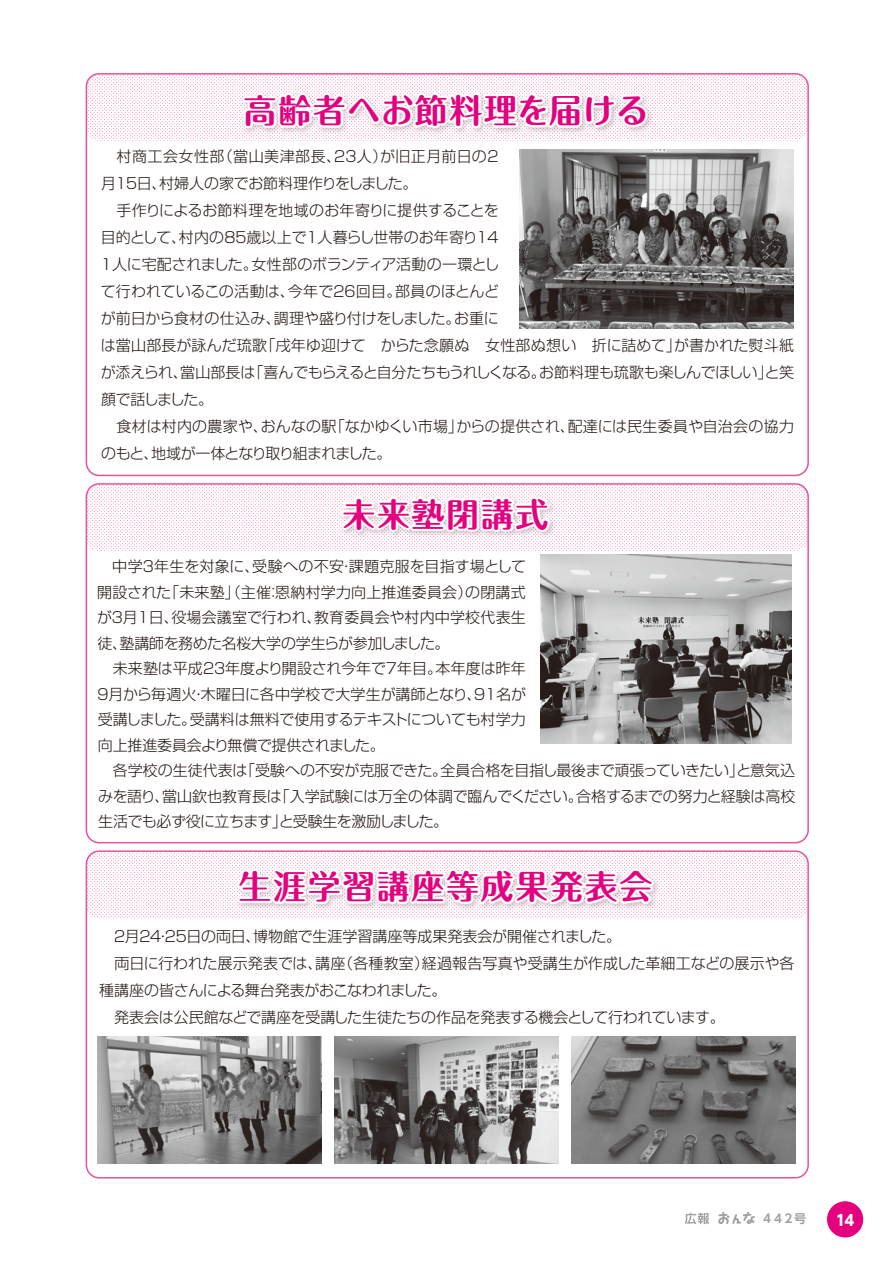
<style>
.page{position:relative;width:893px;height:1263px;background:#fff}
.page>*{position:absolute;margin:0;border:0;box-sizing:border-box;transform-origin:0 0}
.t1{font:700 33px "Maru Fo Pro";letter-spacing:.05em;color:#e4007f}
.t2{font:300 15px/27px "Shin Go Pr 6 N";letter-spacing:-.01em;color:#221815}
.t3{font:700 15px "UD Shin Go Pr 6 N";color:#fff}
.t4{font:700 12px "UD Shin Go Pr 6 N De";color:#9fa0a0}
</style>
<div class="page">
<svg style="left:86px;top:852px;width:722px;height:66px"></svg>
<svg style="left:86px;top:484px;width:722px;height:67px"></svg>
<svg style="left:86px;top:74px;width:722px;height:67px"></svg>
<img style="left:230px;top:862px;width:435px;height:54px">
<svg style="left:235px;top:843px;width:421px;height:71px"></svg>
<div style="left:86px;top:483px;width:723px;height:360px;border:2px solid #e85298;border-radius:13px"></div>
<div style="left:86px;top:850px;width:723px;height:328px;border:2px solid #e85298;border-radius:13px"></div>
<img style="left:236px;top:86px;width:424px;height:55px">
<svg style="left:240px;top:73px;width:410px;height:68px"></svg>
<img style="left:334px;top:489px;width:227px;height:55px">
<svg style="left:338px;top:493px;width:214px;height:41px"></svg>
<img style="left:98px;top:1036px;width:224px;height:127px">
<img style="left:334px;top:1036px;width:225px;height:127px">
<img style="left:571px;top:1036px;width:224px;height:127px">
<img style="left:519px;top:149px;width:275px;height:179px">
<img style="left:540px;top:555px;width:252px;height:188px">
<div style="left:827px;top:1201px;width:36px;height:36px;background:#e4007f;border-radius:50%"></div>
<svg style="left:685px;top:1213px;width:24px;height:11px"></svg>
<svg style="left:718px;top:1212px;width:37px;height:12px"></svg>
<h1 class="t1" style="left:244px;top:84px;width:407px">高齢者へお節料理を届ける</h1>
<p class="t2" style="left:99px;top:141px;width:697px">　村商工会女性部（當山美津部長、２３人）が旧正月前日の２<br>月１５日、村婦人の家でお節料理作りをしました。<br>　手作りによるお節料理を地域のお年寄りに提供することを<br>目的として、村内の８５歳以上で１人暮らし世帯のお年寄り１４<br>１人に宅配されました。女性部のボランティア活動の一環とし<br>て行われているこの活動は、今年で２６回目。部員のほとんど<br>が前日から食材の仕込み、調理や盛り付けをしました。お重に<br>は當山部長が詠んだ琉歌「戌年ゆ迎けて　からた念願ぬ　女性部ぬ想い　折に詰めて」が書かれた熨斗紙が添えられ、當山部長は「喜んでもらえると自分たちもうれしくなる。お節料理も琉歌も楽しんでほしい」と笑顔で話しました。<br>　食材は村内の農家や、おんなの駅「なかゆくい市場」からの提供され、配達には民生委員や自治会の協力のもと、地域が一体となり取り組まれました。</p>
<h1 class="t1" style="left:342px;top:488px;width:208px">未来塾閉講式</h1>
<p class="t2" style="left:96px;top:552px;width:701px;line-height:25.5px">　中学３年生を対象に、受験への不安・課題克服を目指す場として<br>開設された「未来塾」（主催：恩納村学力向上推進委員会）の閉講式<br>が３月1日、役場会議室で行われ、教育委員会や村内中学校代表生<br>徒、塾講師を務めた名桜大学の学生らが参加しました。<br>　未来塾は平成２３年度より開設され今年で７年目。本年度は昨年<br>９月から毎週火・木曜日に各中学校で大学生が講師となり、９１名が<br>受講しました。受講料は無料で使用するテキストについても村学力<br>向上推進委員会より無償で提供されました。<br>　各学校の生徒代表は「受験への不安が克服できた。全員合格を目指し最後まで頑張っていきたい」と意気込みを語り、當山欽也教育長は「入学試験には万全の体調で臨んでください。合格するまでの努力と経験は高校生活でも必ず役に立ちます」と受験生を激励しました。</p>
<h1 class="t1" style="left:238px;top:860px;width:415px">生涯学習講座等成果発表会</h1>
<p class="t2" style="left:99px;top:921px;width:697px">　２月２４・２５日の両日、博物館で生涯学習講座等成果発表会が開催されました。<br>　両日に行われた展示発表では、講座（各種教室）経過報告写真や受講生が作成した革細工などの展示や各種講座の皆さんによる舞台発表がおこなわれました。<br>　発表会は公民館などで講座を受講した生徒たちの作品を発表する機会として行われています。</p>
<p class="t4" style="left:761px;top:1209px;width:47px">４４２号</p>
<p class="t3" style="left:836px;top:1207px;width:20px">14</p>
</div>
